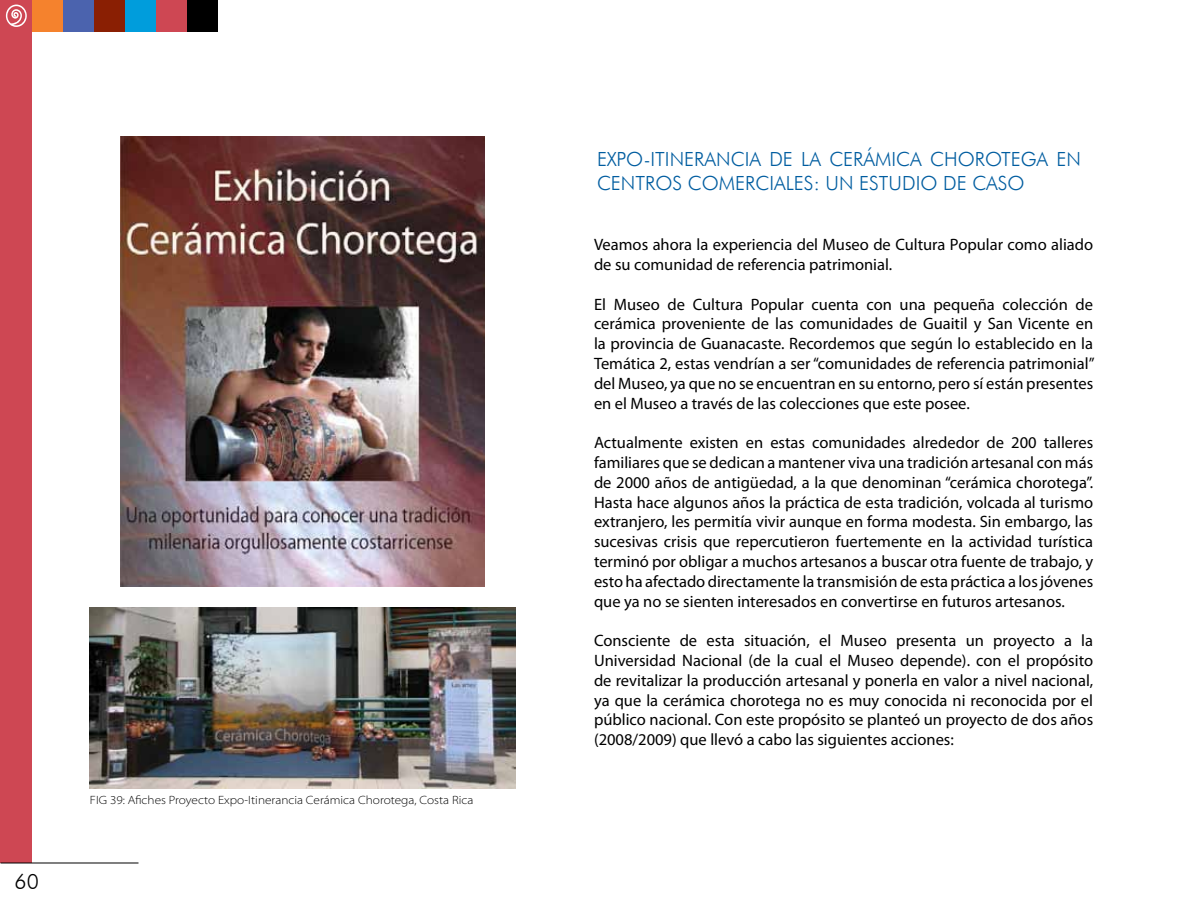
<style>
.page{position:relative;width:1188px;height:918px;background:#fff}
.page>*{position:absolute;margin:0;border:0;box-sizing:border-box;transform-origin:0 0}
.t1{font:300 21px "Futura BT";color:#000}
.t2{font:300 19.5px/23.4px "Futura BT";color:#005da0}
.t3{font:16.5px/19.8px "Myriad Pro";color:#000;text-align:justify}
.t4{font:300 semi-expanded 12px "Myriad Pro";color:#000}
</style>
<div class="page">
<div style="left:0;top:0;width:32px;height:862px;background:#ce4753"></div>
<hr style="left:1px;top:863px;width:138px;height:1px;background:#000">
<svg style="left:6px;top:5px;width:21px;height:22px"></svg>
<div style="left:63px;top:0;width:31px;height:32px;background:#4b63ae"></div>
<div style="left:94px;top:0;width:31px;height:31px;background:#8a1f03"></div>
<div style="left:125px;top:0;width:31px;height:31px;background:#009ddc"></div>
<div style="left:156px;top:0;width:31px;height:31px;background:#ce4753"></div>
<div style="left:187px;top:0;width:31px;height:31px;background:#000"></div>
<div style="left:32px;top:0;width:31px;height:31px;background:#f5822d"></div>
<img style="left:120px;top:136px;width:365px;height:451px">
<img style="left:90px;top:607px;width:425px;height:181px">
<p class="t1" style="left:15px;top:869px;width:26px">60</p>
<p class="t4" style="left:90px;top:793px;width:385px">FIG 39: Afiches Proyecto Expo-Itinerancia Cerámica Chorotega, Costa Rica</p>
<p class="t2" style="left:597px;top:147px;width:486px">EXPO-ITINERANCIA DE LA CERÁMICA CHOROTEGA EN<br>CENTROS COMERCIALES: UN ESTU DIO DE CASO</p>
<p class="t3" style="left:594px;top:234px;width:501px">Veamos ahora la experiencia del Museo de Cultura Popular como aliado de su comunidad de referencia patrimonial.</p>
<p class="t3" style="left:594px;top:294px;width:502px">El Museo de Cultura Popular cuenta con una pequeña colección de cerámica proveniente de las comunidades de Guaitil y San Vicente en la provincia de Guanacaste. Recordemos que según lo establecido en la Temática 2, estas vendrían a ser “comunidades de referencia patrimonial” del Museo, ya que no se encuentran en su entorno, pero sí están presentes en el Museo a través de las colecciones que este posee.</p>
<p class="t3" style="left:594px;top:432px;width:501px">Actualmente existen en estas comunidades alrededor de 200 talleres familiares que se dedican a mantener viva una tradición artesanal con más de 2000 años de antigüedad, a la que denominan “cerámica chorotega”.<br>Hasta hace algunos años la práctica de esta tradición, volcada al turismo extranjero, les permitía vivir aunque en forma modesta. Sin embargo, las sucesivas crisis que repercutieron fuertemente en la actividad turística terminó por obligar a muchos artesanos a buscar otra fuente de trabajo, y esto ha afectado directamente la transmisión de esta práctica a los jóvenes que ya no se sienten interesados en convertirse en futuros artesanos.</p>
<p class="t3" style="left:594px;top:630px;width:501px">Consciente de esta situación, el Museo presenta un proyecto a la Universidad Nacional (de la cual el Museo depende). con el propósito de revitalizar la producción artesanal y ponerla en valor a nivel nacional, ya que la cerámica chorotega no es muy conocida ni reconocida por el público nacional. Con este propósito se planteó un proyecto de dos años (2008/2009) que llevó a cabo las siguientes acciones:</p>
</div>
